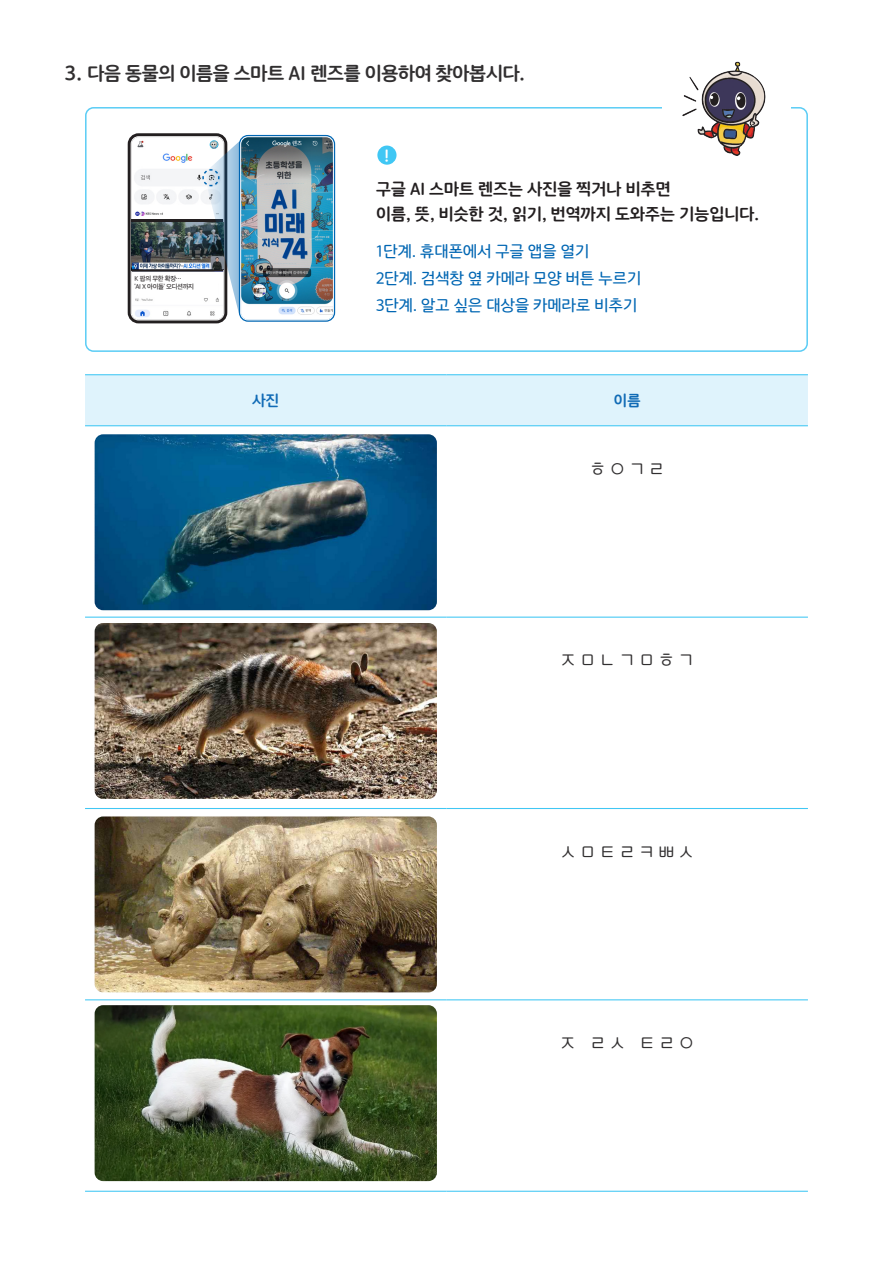
<style>
.page{position:relative;width:893px;height:1263px;background:#fff}
.page>*{position:absolute;margin:0;border:0;box-sizing:border-box;transform-origin:0 0}
.본문_1{font:22.5px "OT Gulim L";letter-spacing:-.05em;color:#312f30}
.본문_1-2{font:18.75px "OT Gulim B";letter-spacing:-.05em;color:#312f30}
.본문_1-3{font:16.5px "OT Gulim B";letter-spacing:-.03em;color:#231f20}
.본문_1-4{font:15.75px "OT Gulim M";letter-spacing:-.03em;color:#0166b3}
.본문_1-5{font:15px "OT Gulim B";color:#116bb6}
.본문_1-6{font:14.85px "OT Gulim B";color:#fff}
.t1{font:500 6.75px "Apple SD Gothic Neo";letter-spacing:-.05em;color:#231f20}
.s1{font-size:19.5px}
</style>
<div class="page">
<div style="left:85px;top:107px;width:723px;height:245px;border:2px solid #5accf5;border-radius:8px"></div>
<img style="left:133px;top:138px;width:89px;height:180px">
<div style="left:128px;top:133px;width:99px;height:190px;border:4px solid #231f20;border-radius:9px"></div>
<div style="left:131px;top:136px;width:93px;height:184px;border:1px solid #fff;border-radius:7px"></div>
<div style="left:377px;top:146px;width:19px;height:19px;background:#40c7f4;border-radius:50%"></div>
<div style="left:132px;top:219px;width:91px;height:52px;background:#231f20"></div>
<img style="left:132px;top:222px;width:70px;height:48px">
<svg style="left:202px;top:140px;width:37px;height:174px"></svg>
<img style="left:242px;top:138px;width:90px;height:181px">
<div style="left:239px;top:135px;width:96px;height:187px;border:2px solid #0166b3;border-radius:8px"></div>
<div style="left:240px;top:136px;width:94px;height:184px;border:1px solid #fff;border-radius:7px"></div>
<div style="left:135px;top:275px;width:82px;height:21px;background:#fff"></div>
<div style="left:85px;top:375px;width:723px;height:50px;background:#dff3fc"></div>
<hr style="left:85px;top:374px;width:361px;height:1px;background:#40c7f4">
<hr style="left:446px;top:374px;width:362px;height:1px;background:#40c7f4">
<hr style="left:85px;top:425px;width:361px;height:1px;background:#40c7f4">
<hr style="left:446px;top:425px;width:362px;height:1px;background:#40c7f4">
<hr style="left:85px;top:617px;width:361px;height:1px;background:#40c7f4">
<hr style="left:446px;top:617px;width:362px;height:1px;background:#40c7f4">
<hr style="left:85px;top:808px;width:361px;height:1px;background:#40c7f4">
<hr style="left:446px;top:808px;width:362px;height:1px;background:#40c7f4">
<hr style="left:85px;top:999px;width:361px;height:1px;background:#40c7f4">
<hr style="left:446px;top:999px;width:362px;height:1px;background:#40c7f4">
<hr style="left:85px;top:1191px;width:361px;height:1px;background:#40c7f4">
<hr style="left:446px;top:1191px;width:362px;height:1px;background:#40c7f4">
<img style="left:95px;top:434px;width:342px;height:176px">
<img style="left:95px;top:816px;width:342px;height:176px">
<img style="left:95px;top:623px;width:342px;height:176px">
<img style="left:95px;top:1005px;width:342px;height:176px">
<img style="left:662px;top:61px;width:129px;height:95px">
<p class="본문_1-2" style="left:65px;top:64px;width:462px"><span class="s1">3.</span> 다음 동물의 이름을 스마트 AI 렌즈를 이용하여 찾아봅시다.</p>
<p class="t1" style="left:135px;top:275px;width:49px">K 팝의 무한 확장…</p>
<p class="t1" style="left:135px;top:283px;width:61px">‘AI X 아이돌’ 오디션까지</p>
<p class="본문_1-6" style="left:385px;top:148px;width:6px">!</p>
<p class="본문_1-3" style="left:376px;top:181px;width:297px">구글 AI 스마트 렌즈는 사진을 찍거나 비추면</p>
<p class="본문_1-3" style="left:376px;top:206px;width:385px">이름, 뜻, 비슷한 것, 읽기, 번역까지 도와주는 기능입니다.</p>
<p class="본문_1-4" style="left:376px;top:244px;width:215px">1단계. 휴대폰에서 구글 앱을 열기</p>
<p class="본문_1-4" style="left:376px;top:271px;width:267px">2단계. 검색창 옆 카메라 모양 버튼 누르기</p>
<p class="본문_1-4" style="left:376px;top:298px;width:263px">3단계. 알고 싶은 대상을 카메라로 비추기</p>
<p class="본문_1-5" style="left:252px;top:393px;width:29px">사진</p>
<p class="본문_1-5" style="left:613px;top:393px;width:29px">이름</p>
<p class="본문_1" style="left:587px;top:458px;width:81px">ㅎㅇㄱㄹ</p>
<p class="본문_1" style="left:558px;top:649px;width:140px">ㅈㅁㄴㄱㅁㅎㄱ</p>
<p class="본문_1" style="left:558px;top:841px;width:140px">ㅅㅁㅌㄹㅋㅃㅅ</p>
<p class="본문_1" style="left:558px;top:1032px;width:141px">ㅈ ㄹㅅ ㅌㄹㅇ</p>
</div>
